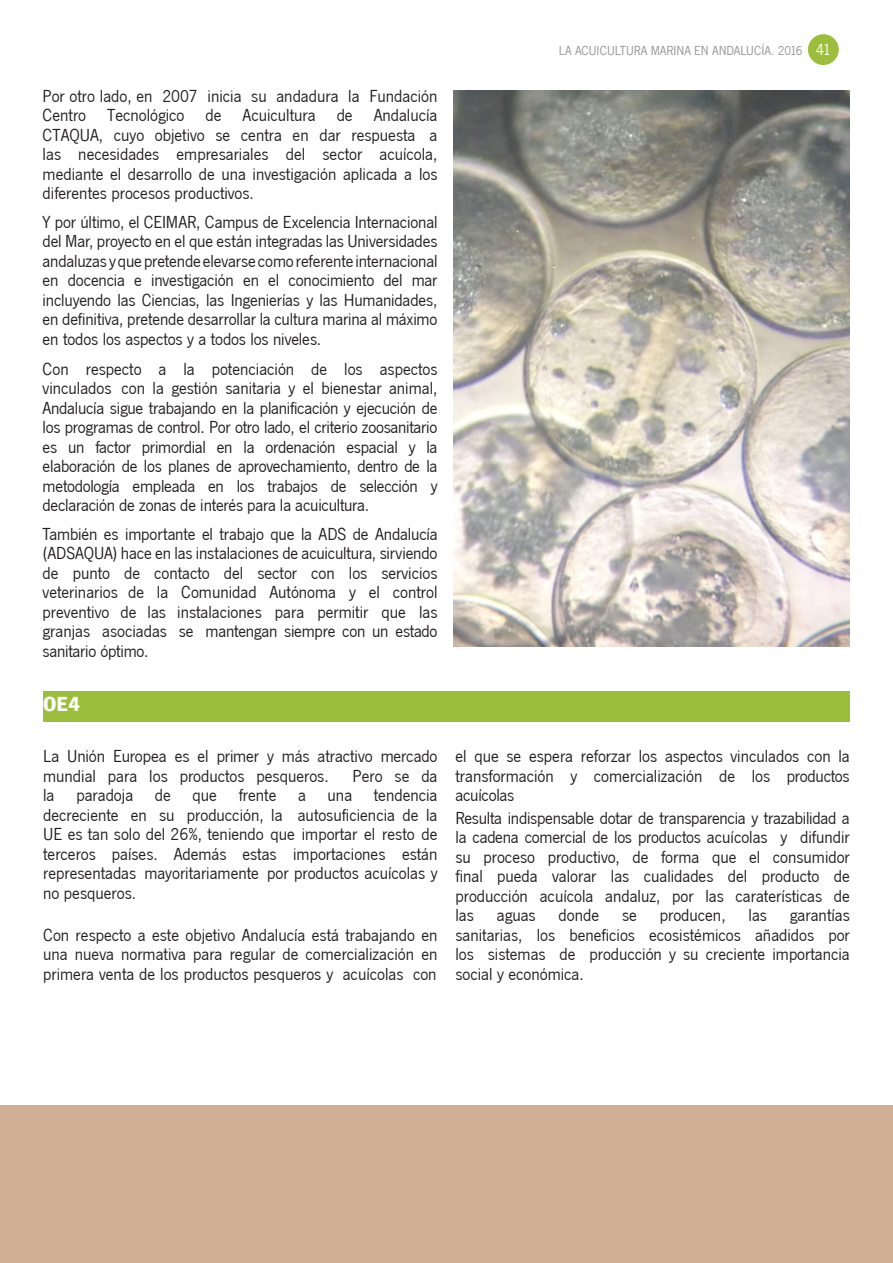
<style>
.page{position:relative;width:893px;height:1263px;background:#fff}
.page>*{position:absolute;margin:0;border:0;box-sizing:border-box;transform-origin:0 0}
.t1{font:700 21px "News Got T";color:#fff}
.Body_Text{font:18px/19.5px "News Got T";color:#231f20;text-align:justify}
.Body_Text-2{font:18px/19.5px "News Got T";color:#231f20;text-align:justify}
.t2{font:13.5px "News Got T";color:#939598}
.s1{font-style:inherit}
.s2{font-size:16.5px;color:#fff}
</style>
<div class="page">
<div style="left:808px;top:34px;width:31px;height:31px;background:#9bbe3c;border-radius:50%"></div>
<div style="left:0;top:1106px;width:893px;height:157px;background:#d1af94"></div>
<div style="left:43px;top:691px;width:807px;height:31px;background:#9bbe3c"></div>
<img style="left:453px;top:90px;width:397px;height:556px">
<p class="Body_Text" style="left:43px;top:86px;width:396px">Por otro lado, <span class="s1">en 2007 inicia su andadura la Fundación Centro Tecnológico de Acuicultura de Andalucía CTAQUA</span>, cuyo objetivo se centra en dar respuesta a las necesidades empresariales del sector acuícola, mediante el desarrollo de una investigación aplicada a los diferentes procesos productivos.</p>
<p class="Body_Text" style="left:43px;top:212px;width:396px">Y por último, el CEIMAR, Campus de Excelencia Internacional del Mar, proyecto en el que están integradas las Universidades andaluzas y que pretende elevarse como referente internacional en docencia e investigación en el conocimiento del mar incluyendo las Ciencias, las Ingenierías y las Humanidades, en definitiva, pretende desarrollar la cultura marina al máximo en todos los aspectos y a todos los niveles.</p>
<p class="Body_Text-2" style="left:43px;top:359px;width:396px"><span class="s1">Con respecto a la potenciación de los aspectos vinculados con la gestión sanitaria y el bienestar animal, </span>Andalucía sigue trabajando en la planificación y ejecución de los programas de control. Por otro lado, el criterio zoosanitario es un factor primordial en la ordenación espacial y la elaboración de los planes de aprovechamiento, dentro de la metodología empleada en los trabajos de selección y declaración de zonas de interés para la acuicultura.</p>
<p class="Body_Text" style="left:43px;top:524px;width:396px">También es importante el trabajo que la ADS de Andalucía (ADSAQUA) hace en las instalaciones de acuicultura, sirviendo de punto de contacto del sector con los servicios veterinarios de la <span class="s1">C</span>omunidad <span class="s1">A</span>utónoma y el control preventivo de las instalaciones para permitir que las granjas asociadas se mantengan siempre con un estado sanitario óptimo.</p>
<p class="t1" style="left:43px;top:692px;width:39px">OE4</p>
<p class="Body_Text" style="left:43px;top:747px;width:396px">La Unión Europea es el primer y más atractivo mercado mundial para los productos pesqueros.</p>
<p class="Body_Text" style="left:43px;top:766px;width:396px;text-indent:309px">Pero se da la paradoja <span class="s1">de</span> que frente a una tendencia decreciente en su producción, la autosuficiencia de la UE es tan solo del 26%, teniendo que importar el resto de terceros países. Además estas importaciones están representadas mayoritariamente por productos acuícolas y no pesqueros.</p>
<p class="Body_Text" style="left:43px;top:925px;width:396px">Con respecto a este objetivo Andalucía está trabajando en <span class="s1">una nueva normativa para regular de comercialización en primera venta</span> de los productos pesqueros y acuícolas con</p>
<p class="t2" style="left:559px;top:43px;width:274px">LA ACUICULTURA MARINA EN ANDALUCÍA. 2016 <span class="s2">41</span></p>
<p class="Body_Text" style="left:455px;top:747px;width:396px"><span class="s1">el que se espera reforzar los aspectos</span> vinculados con la transformación y comercialización de los productos acuícolas</p>
<p class="Body_Text-2" style="left:455px;top:808px;width:396px"><span class="s1">Resulta indispensable dotar de transparencia</span> y trazabilidad <span class="s1">a </span>la cadena comercial de <span class="s1">los productos acuícolas</span> y difundir su proceso productivo<span class="s1">,</span> de forma que el consumidor final pueda valorar las cualidades del producto de producción acuícola andaluz, por las caraterísticas de las</p>
<p class="Body_Text-2" style="left:497px;top:906px;width:40px">aguas</p>
<p class="Body_Text-2" style="left:559px;top:906px;width:42px">donde</p>
<p class="Body_Text-2" style="left:622px;top:906px;width:16px">se</p>
<p class="Body_Text-2" style="left:660px;top:906px;width:67px">producen,</p>
<p class="Body_Text-2" style="left:749px;top:906px;width:20px">las</p>
<p class="Body_Text-2" style="left:455px;top:906px;width:396px;text-indent:334px">garantías sanitarias, los beneficios ecosistémicos añadidos por los sistemas de producción y su creciente importancia social y económica<span class="s1">.</span></p>
</div>
